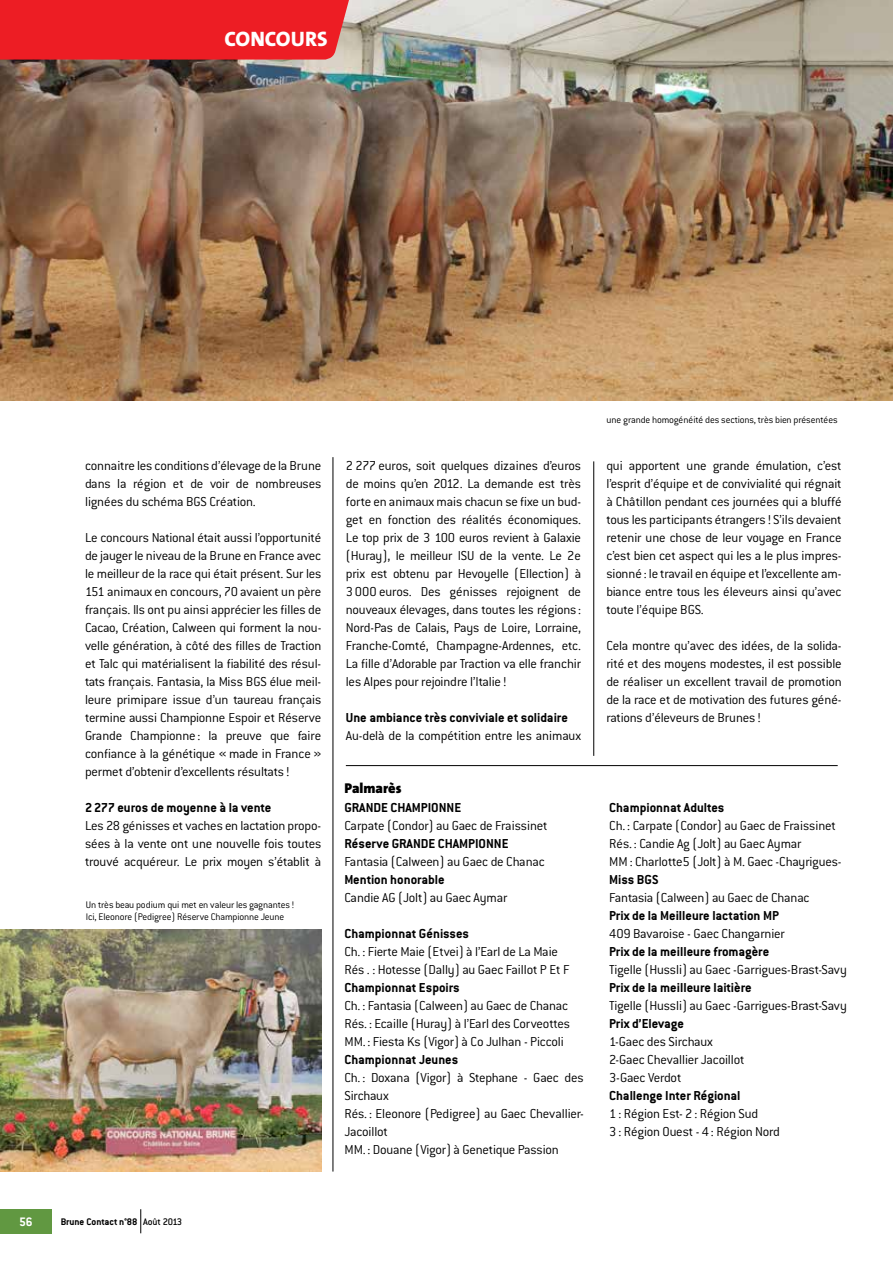
<style>
.page{position:relative;width:893px;height:1263px;background:#fff}
.page>*{position:absolute;margin:0;border:0;box-sizing:border-box;transform-origin:0 0}
.t1{font:21px "The Sans Extra Bold Caps";color:#fff}
.t2{font:300 14.25px/18px "Conduit ITC";letter-spacing:-.015em;color:#000;text-align:justify}
.t3{font:700 14.25px "Conduit ITC";color:#000}
.t4{font:900 14.25px "The Sans";color:#000}
.t5{font:700 13.5px "Conduit ITC";color:#fff}
.t6{font:300 10.5px/12.6px "Conduit ITC";letter-spacing:-.015em;color:#000}
.t7{font:700 10.5px "Conduit ITC";color:#000}
.s1{font-weight:500}
</style>
<div class="page">
<div style="left:0;top:1209px;width:52px;height:24px;background:#619841"></div>
<svg style="left:140px;top:1209px;width:1px;height:24px"></svg>
<img style="left:0;top:0;width:893px;height:400px">
<div style="left:0;top:0;width:357px;height:60px;background:#ed1d24"></div>
<img style="left:0;top:929px;width:321px;height:242px">
<hr style="left:333px;top:457px;width:1px;height:714px;background:#000">
<hr style="left:593px;top:461px;width:1px;height:295px;background:#000">
<hr style="left:346px;top:765px;width:492px;height:1px;background:#000">
<h1 class="t1" style="left:225px;top:22px;width:105px">CONCOURS</h1>
<p class="t2" style="left:85px;top:456px;width:238px">connaitre les conditions d’élevage de la Brune dans la région et de voir de nombreuses lignées du schéma BGS Création.</p>
<p class="t2" style="left:85px;top:528px;width:238px">Le concours National était aussi l’opportunité de jauger le niveau de la Brune en France avec le meilleur de la race qui était présent. Sur les 151 animaux en concours, 70 avaient un père français. Ils ont pu ainsi apprécier les filles de Cacao, Création, Calween qui forment la nou&shy;velle génération, à côté des filles de Traction et Talc qui matérialisent la fiabilité des résul&shy;tats français. Fantasia, la Miss BGS élue meil&shy;leure primipare issue d’un taureau français termine aussi Championne Espoir et Réserve Grande Championne : la preuve que faire confiance à la génétique « made in France » permet d’obtenir d’excellents résultats !</p>
<p class="t3" style="left:85px;top:799px;width:188px">2277 euros de moyenne à la vente</p>
<p class="t2" style="left:85px;top:816px;width:238px">Les 28 génisses et vaches en lactation propo&shy;sées à la vente ont une nouvelle fois toutes trouvé acquéreur. Le prix moyen s’établit à</p>
<p class="t6" style="left:86px;top:898px;width:210px">Un très beau podium qui met en valeur les gagnantes !<br>Ici, Eleonore (Pedigree) Réserve Championne Jeune</p>
<p class="t2" style="left:346px;top:456px;width:237px">2 277 euros, soit quelques dizaines d’euros de moins qu’en 2012. La demande est très forte en animaux mais chacun se fixe un bud&shy;get en fonction des réalités économiques.<br>Le top prix de 3 100 euros revient à Galaxie (Huray), le meilleur ISU de la vente. Le 2e prix est obtenu par Hevoyelle (Ellection) à 3000 euros. Des génisses rejoignent de nouveaux élevages, dans toutes les régions :<br>Nord-Pas de Calais, Pays de Loire, Lorraine, Franche-Comté, Champagne-Ardennes, etc.<br>La fille d’Adorable par Traction va elle franchir les Alpes pour rejoindre l’Italie !</p>
<p class="t3" style="left:346px;top:709px;width:224px">Une ambiance très conviviale et solidaire</p>
<p class="t2" style="left:346px;top:726px;width:237px">Au-delà de la compétition entre les animaux</p>
<p class="t4" style="left:344px;top:776px;width:59px">Palmarès</p>
<p class="t3" style="left:344px;top:799px;width:118px">Grande championne</p>
<p class="t2" style="left:344px;top:816px;width:205px">Carpate (Condor) au Gaec de Fraissinet</p>
<p class="t3" style="left:344px;top:835px;width:166px">Réserve grande championne</p>
<p class="t2" style="left:344px;top:852px;width:202px">Fantasia (Calween) au Gaec de Chanac</p>
<p class="t3" style="left:344px;top:871px;width:102px">Mention honorable</p>
<p class="t2" style="left:344px;top:888px;width:165px">Candie AG (Jolt) au Gaec Aymar</p>
<p class="t3" style="left:344px;top:925px;width:126px">Championnat Génisses</p>
<p class="t2" style="left:344px;top:942px;width:227px">Ch. : Fierte Maie (Etvei) à l’Earl de La Maie<br>Rés . : Hotesse (Dally) au Gaec Faillot P Et F</p>
<p class="t3" style="left:344px;top:979px;width:117px">Championnat Espoirs</p>
<p class="t2" style="left:344px;top:996px;width:227px;text-align:left">Ch. : Fantasia (Calween) au Gaec de Chanac<br>Rés. : Ecaille (Huray) à l’Earl des Corveottes<br>MM. : Fiesta Ks (Vigor) à Co Julhan - Piccoli</p>
<p class="t3" style="left:344px;top:1051px;width:115px">Championnat Jeunes</p>
<p class="t2" style="left:344px;top:1068px;width:241px;text-align:left">Ch. : Doxana (Vigor) à Stephane - Gaec des<br>Sirchaux<br>Rés. : Eleonore (Pedigree) au Gaec Chevallier-<br>Jacoillot<br>MM. : Douane (Vigor) à Genetique Passion</p>
<p class="t6" style="left:607px;top:413px;width:233px">une grande homogénéité des sections, très bien présentées</p>
<p class="t2" style="left:606px;top:456px;width:237px">qui apportent une grande émulation, c’est l’esprit d’équipe et de convivialité qui régnait à Châtillon pendant ces journées qui a bluffé tous les participants étrangers ! S’ils devaient retenir une chose de leur voyage en France c’est bien cet aspect qui les a le plus impres&shy;sionné : le travail en équipe et l’excellente am&shy;biance entre tous les éleveurs ainsi qu’avec toute l’équipe BGS.</p>
<p class="t2" style="left:606px;top:636px;width:237px">Cela montre qu’avec des idées, de la solida&shy;rité et des moyens modestes, il est possible de réaliser un excellent travail de promotion de la race et de motivation des futures géné&shy;rations d’éleveurs de Brunes !</p>
<p class="t3" style="left:609px;top:799px;width:117px">Championnat Adultes</p>
<p class="t2" style="left:609px;top:816px;width:234px;text-align:left">Ch. : Carpate (Condor) au Gaec de Fraissinet<br>Rés. : Candie Ag (Jolt) au Gaec Aymar<br>MM: Charlotte5 (Jolt) à M. Gaec -Chayrigues-</p>
<p class="t3" style="left:609px;top:871px;width:31px">Miss BGS</p>
<p class="t2" style="left:609px;top:888px;width:202px">Fantasia (Calween) au Gaec de Chanac</p>
<p class="t3" style="left:609px;top:907px;width:170px">Prix de la Meilleure lactation MP</p>
<p class="t2" style="left:609px;top:924px;width:177px">409 Bavaroise - Gaec Changarnier</p>
<p class="t3" style="left:609px;top:943px;width:161px">Prix de la meilleure fromagère</p>
<p class="t2" style="left:609px;top:960px;width:239px">Tigelle (Hussli) au Gaec -Garrigues-Brast-Savy</p>
<p class="t3" style="left:609px;top:979px;width:144px">Prix de la meilleure laitière</p>
<p class="t2" style="left:609px;top:996px;width:239px">Tigelle (Hussli) au Gaec -Garrigues-Brast-Savy</p>
<p class="t3" style="left:609px;top:1015px;width:76px">Prix d’Elevage</p>
<p class="t2" style="left:609px;top:1032px;width:137px;text-align:left">1-Gaec des Sirchaux<br>2-Gaec Chevallier Jacoillot<br>3-Gaec Verdot</p>
<p class="t3" style="left:609px;top:1087px;width:133px">Challenge Inter Régional</p>
<p class="t2" style="left:609px;top:1104px;width:172px">1: Région Est- 2: Région Sud<br>3: Région Ouest - 4: Région Nord</p>
<p class="t5" style="left:19px;top:1214px;width:15px">56</p>
<p class="t7" style="left:61px;top:1215px;width:123px">Brune Contact n°88 <span class="s1">Août 2013</span></p>
</div>
